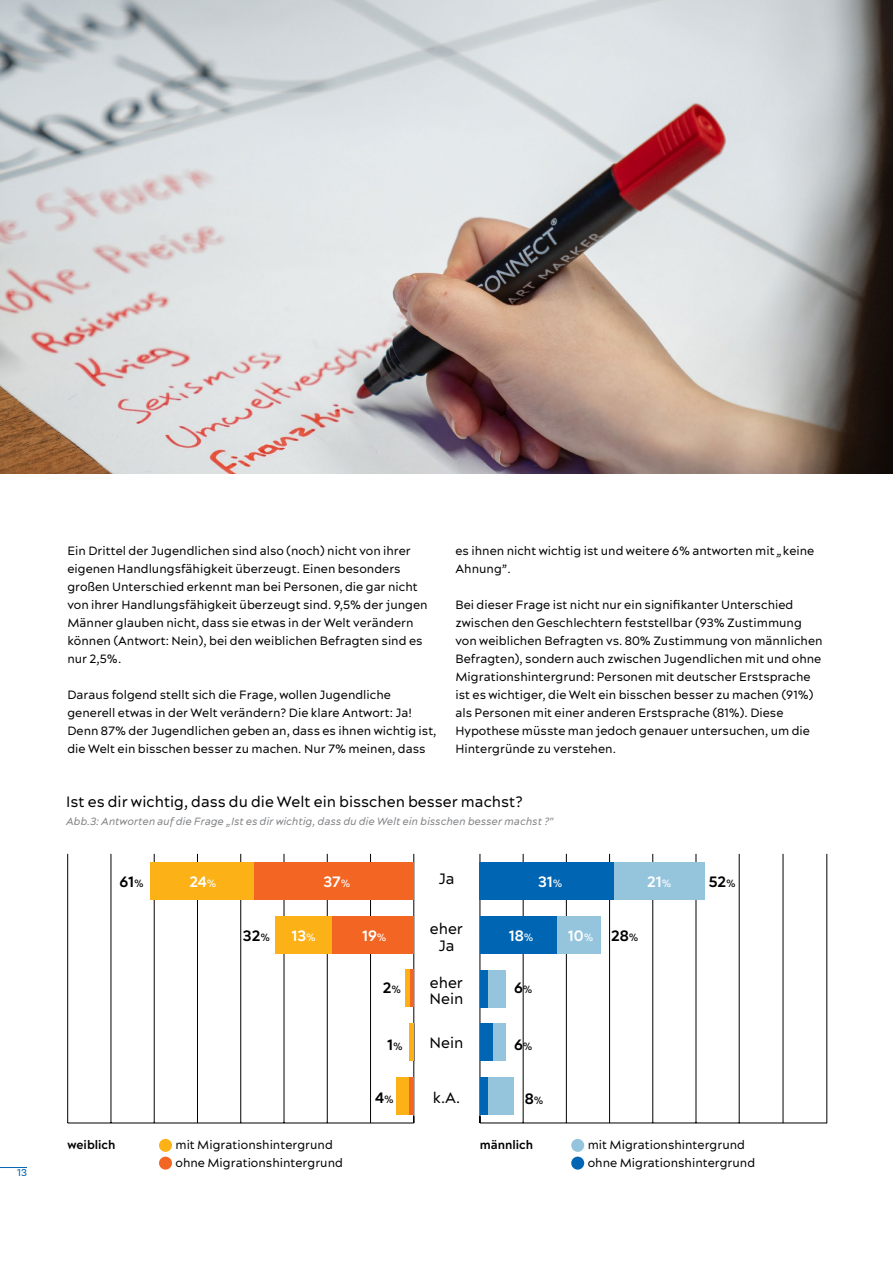
<style>
.page{position:relative;width:893px;height:1263px;background:#fff}
.page>*{position:absolute;margin:0;border:0;box-sizing:border-box;transform-origin:0 0}
.t1{font:15px/16.5px "Acherus Grotesque";color:#000;text-align:center}
.t2{font:700 15px "Acherus Grotesque";color:#fff}
.t3{font:700 15px "Acherus Grotesque";color:#000}
.t4{font:12px/18px "Acherus Grotesque";color:#000}
.t5{font:700 12px "Acherus Grotesque";color:#000}
.t6{font:italic 10.5px "Acherus Grotesque";color:#808285}
.t7{font:10.5px "Basic Sans";color:#0066b3}
.s1{font-style:italic}
.s2{font-weight:400;font-size:10.5px}
</style>
<div class="page">
<svg style="left:0;top:1167px;width:27px;height:1px"></svg>
<img style="left:0;top:0;width:893px;height:473px">
<hr style="left:68px;top:1123px;width:346px;height:1px;background:#000">
<hr style="left:370px;top:854px;width:1px;height:269px;background:#000">
<hr style="left:327px;top:854px;width:1px;height:269px;background:#000">
<hr style="left:284px;top:854px;width:1px;height:269px;background:#000">
<hr style="left:240px;top:854px;width:1px;height:269px;background:#000">
<hr style="left:197px;top:854px;width:1px;height:269px;background:#000">
<hr style="left:154px;top:854px;width:1px;height:269px;background:#000">
<hr style="left:111px;top:854px;width:1px;height:269px;background:#000">
<hr style="left:67px;top:854px;width:1px;height:269px;background:#000">
<hr style="left:414px;top:854px;width:1px;height:269px;background:#000">
<div style="left:254px;top:862px;width:160px;height:38px;background:#f26522"></div>
<div style="left:332px;top:916px;width:82px;height:37px;background:#f26522"></div>
<div style="left:409px;top:969px;width:5px;height:38px;background:#f26522"></div>
<div style="left:409px;top:1077px;width:5px;height:38px;background:#f26522"></div>
<div style="left:150px;top:862px;width:104px;height:38px;background:#fcb116"></div>
<div style="left:275px;top:916px;width:57px;height:37px;background:#fcb116"></div>
<hr style="left:405px;top:969px;width:4px;height:38px;background:#fcb116">
<div style="left:409px;top:1023px;width:5px;height:38px;background:#fcb116"></div>
<div style="left:396px;top:1077px;width:13px;height:38px;background:#fcb116"></div>
<hr style="left:480px;top:1123px;width:347px;height:1px;background:#000">
<hr style="left:523px;top:854px;width:1px;height:269px;background:#000">
<hr style="left:566px;top:854px;width:1px;height:269px;background:#000">
<hr style="left:609px;top:854px;width:1px;height:269px;background:#000">
<hr style="left:652px;top:854px;width:1px;height:269px;background:#000">
<hr style="left:696px;top:854px;width:1px;height:269px;background:#000">
<hr style="left:739px;top:854px;width:1px;height:269px;background:#000">
<hr style="left:480px;top:854px;width:1px;height:269px;background:#000">
<div style="left:480px;top:862px;width:134px;height:38px;background:#0066b3"></div>
<div style="left:480px;top:916px;width:78px;height:37px;background:#0066b3"></div>
<div style="left:480px;top:970px;width:8px;height:37px;background:#0066b3"></div>
<div style="left:480px;top:1023px;width:13px;height:38px;background:#0066b3"></div>
<div style="left:480px;top:1077px;width:8px;height:38px;background:#0066b3"></div>
<div style="left:614px;top:862px;width:91px;height:38px;background:#95c5dd"></div>
<div style="left:558px;top:916px;width:43px;height:37px;background:#95c5dd"></div>
<div style="left:488px;top:970px;width:18px;height:37px;background:#95c5dd"></div>
<div style="left:493px;top:1023px;width:13px;height:38px;background:#95c5dd"></div>
<div style="left:488px;top:1077px;width:26px;height:38px;background:#95c5dd"></div>
<hr style="left:783px;top:854px;width:1px;height:269px;background:#000">
<hr style="left:827px;top:854px;width:1px;height:269px;background:#000">
<div style="left:159px;top:1139px;width:13px;height:13px;background:#fcb116;border-radius:50%"></div>
<div style="left:159px;top:1156px;width:13px;height:13px;background:#f26522;border-radius:50%"></div>
<div style="left:571px;top:1139px;width:13px;height:13px;background:#95c5dd;border-radius:50%"></div>
<div style="left:571px;top:1156px;width:13px;height:13px;background:#0066b3;border-radius:50%"></div>
<p class="t7" style="left:17px;top:1166px;width:11px">13</p>
<p class="t4" style="left:67px;top:541px;width:362px">Ein Drittel der Jugendlichen sind also (noch) nicht von ihrer eigenen Handlungsfähigkeit überzeugt. Einen besonders großen Unterschied erkennt man bei Personen, die gar nicht von ihrer Handlungsfähigkeit überzeugt sind. 9,5% der jungen Männer glauben nicht, dass sie etwas in der Welt verändern können (Antwort: Nein), bei den weiblichen Befragten sind es nur 2,5%.</p>
<p class="t4" style="left:67px;top:685px;width:371px">Daraus folgend stellt sich die Frage, wollen Jugendliche generell etwas in der Welt verändern? Die klare Antwort: Ja!<br>Denn 87% der Jugendlichen geben an, dass es ihnen wichtig ist, die Welt ein bisschen besser zu machen. Nur 7% meinen, dass</p>
<p class="t4" style="left:455px;top:541px;width:360px">es ihnen nicht wichtig ist und weitere 6% antworten mit <span class="s1">„</span>keine<br>Ahnung”.</p>
<p class="t4" style="left:455px;top:595px;width:369px">Bei dieser Frage ist nicht nur ein signifikanter Unterschied zwischen den Geschlechtern feststellbar (93% Zustimmung von weiblichen Befragten vs. 80% Zustimmung von männlichen Befragten), sondern auch zwischen Jugendlichen mit und ohne Migrationshintergrund: Personen mit deutscher Erstsprache ist es wichtiger, die Welt ein bisschen besser zu machen (91%) als Personen mit einer anderen Erstsprache (81%). Diese Hypothese müsste man jedoch genauer untersuchen, um die Hintergründe zu verstehen.</p>
<p class="t1" style="left:66px;top:793px;width:458px">Ist es dir wichtig, dass du die Welt ein bisschen besser machst?</p>
<p class="t6" style="left:66px;top:815px;width:489px">Abb.3: Antworten auf die Frage „Ist es dir wichtig, dass du die Welt ein bisschen besser machst ?"</p>
<p class="t1" style="left:438px;top:870px;width:18px">Ja</p>
<p class="t1" style="left:430px;top:920px;width:35px">eher<br>Ja</p>
<p class="t1" style="left:429px;top:974px;width:36px;text-align:left">eher<br>Nein</p>
<p class="t1" style="left:429px;top:1034px;width:36px">Nein</p>
<p class="t3" style="left:120px;top:872px;width:26px">61<span class="s2">%</span></p>
<p class="t2" style="left:538px;top:872px;width:26px">31<span class="s2">%</span></p>
<p class="t2" style="left:647px;top:872px;width:26px">21<span class="s2">%</span></p>
<p class="t3" style="left:709px;top:872px;width:29px">52<span class="s2">%</span></p>
<p class="t2" style="left:189px;top:872px;width:29px">24<span class="s2">%</span></p>
<p class="t2" style="left:324px;top:872px;width:28px">37<span class="s2">%</span></p>
<p class="t3" style="left:243px;top:926px;width:29px">32<span class="s2">%</span></p>
<p class="t3" style="left:611px;top:926px;width:29px">28<span class="s2">%</span></p>
<p class="t2" style="left:292px;top:926px;width:26px">13<span class="s2">%</span></p>
<p class="t2" style="left:362px;top:926px;width:26px">19<span class="s2">%</span></p>
<p class="t2" style="left:509px;top:926px;width:26px">18<span class="s2">%</span></p>
<p class="t2" style="left:568px;top:926px;width:27px">10<span class="s2">%</span></p>
<p class="t3" style="left:383px;top:978px;width:20px">2<span class="s2">%</span></p>
<p class="t3" style="left:514px;top:978px;width:20px">6<span class="s2">%</span></p>
<p class="t3" style="left:387px;top:1035px;width:17px">1<span class="s2">%</span></p>
<p class="t3" style="left:514px;top:1035px;width:20px">6<span class="s2">%</span></p>
<p class="t3" style="left:375px;top:1088px;width:20px">4<span class="s2">%</span></p>
<p class="t1" style="left:433px;top:1089px;width:29px">k.A.</p>
<p class="t3" style="left:525px;top:1089px;width:20px">8<span class="s2">%</span></p>
<p class="t5" style="left:68px;top:1137px;width:50px">weiblich</p>
<p class="t4" style="left:176px;top:1135px;width:169px">mit Migrationshintergrund ohne Migrationshintergrund</p>
<p class="t5" style="left:480px;top:1137px;width:55px">männlich</p>
<p class="t4" style="left:588px;top:1135px;width:169px">mit Migrationshintergrund ohne Migrationshintergrund</p>
</div>
